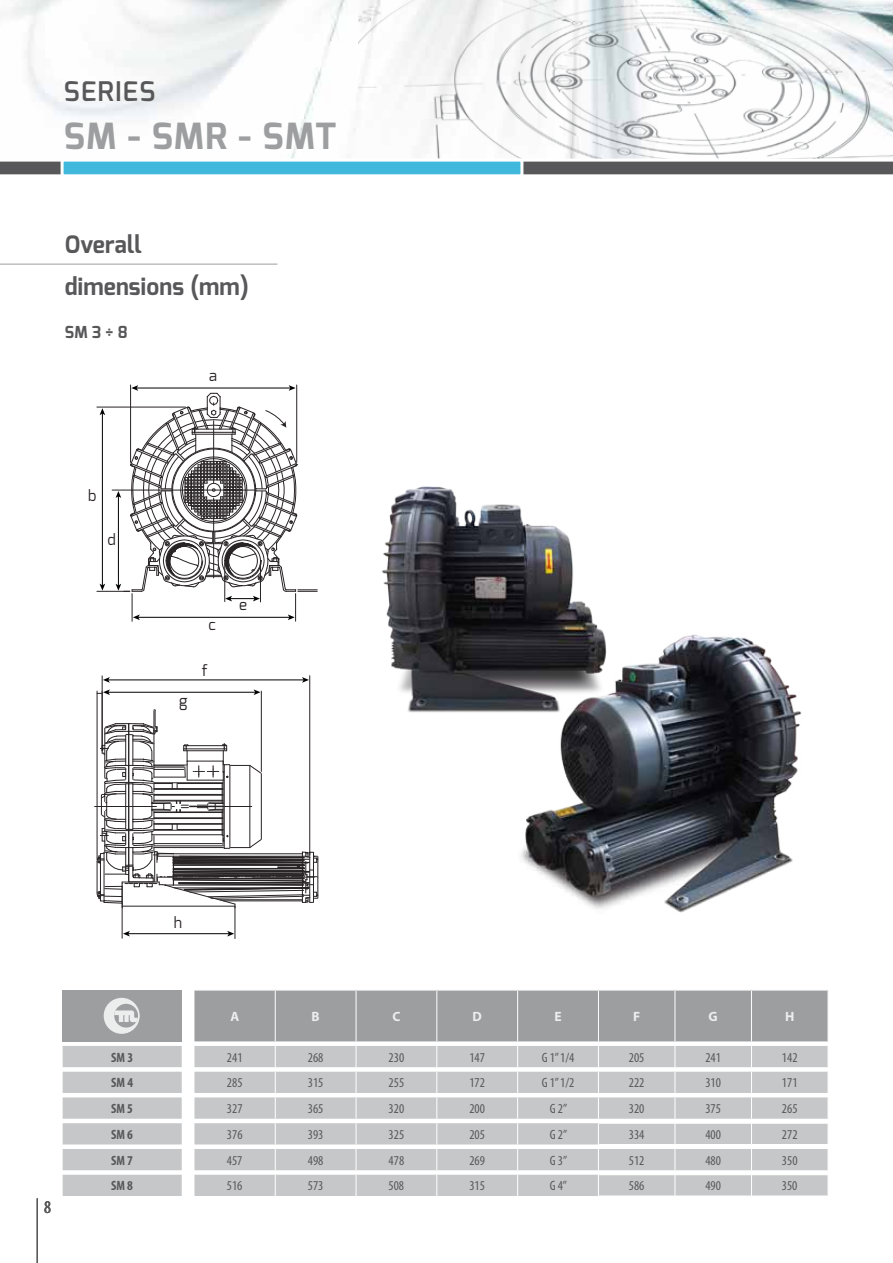
<style>
.page{position:relative;width:893px;height:1263px;background:#fff}
.page>*{position:absolute;margin:0;border:0;box-sizing:border-box;transform-origin:0 0}
.t1{font:700 36px "Exo";letter-spacing:.03em;color:#9c9e9f}
.t2{font:600 27px "Exo";letter-spacing:.05em;color:#58585a}
.t3{font:700 24px/42px "Exo";letter-spacing:.01em;color:#58585a;scale:.96 1}
.t4{font:condensed 18px "Myriad Pro";color:#58585a}
.t5{font:700 16.5px "Exo";color:#58585a;scale:.96 1}
.t6{font:15.15px "Exo";color:#282325}
.t7{font:condensed 13.5px "Myriad Pro";color:#58585a}
.t8{font:700 condensed 13.5px "Myriad Pro";color:#58585a}
.t9{font:700 13.5px "Myriad Pro";color:#eceded}
</style>
<div class="page">
<img style="left:12px;top:0;width:344px;height:157px">
<img style="left:358px;top:0;width:535px;height:157px">
<svg style="left:0;top:157px;width:893px;height:18px"></svg>
<svg style="left:63px;top:990px;width:766px;height:206px;background:#c5c6c7"></svg>
<hr style="left:97px;top:591px;width:33px;height:1px;background:#282325">
<hr style="left:97px;top:407px;width:89px;height:1px;background:#282325">
<hr style="left:97px;top:691px;width:1px;height:168px;background:#282325">
<hr style="left:261px;top:691px;width:1px;height:80px;background:#282325">
<hr style="left:102px;top:676px;width:1px;height:75px;background:#282325">
<hr style="left:309px;top:676px;width:1px;height:179px;background:#282325">
<hr style="left:122px;top:886px;width:1px;height:52px;background:#282325">
<hr style="left:235px;top:906px;width:1px;height:33px;background:#282325">
<svg style="left:94px;top:709px;width:225px;height:199px"></svg>
<hr style="left:102px;top:413px;width:1px;height:173px;background:#000">
<svg style="left:100px;top:408px;width:5px;height:7px"></svg>
<svg style="left:100px;top:584px;width:5px;height:7px"></svg>
<hr style="left:128px;top:933px;width:101px;height:1px;background:#000">
<svg style="left:123px;top:931px;width:7px;height:5px"></svg>
<svg style="left:227px;top:931px;width:7px;height:5px"></svg>
<hr style="left:108px;top:692px;width:148px;height:1px;background:#000">
<svg style="left:97px;top:689px;width:13px;height:6px"></svg>
<svg style="left:254px;top:689px;width:7px;height:6px"></svg>
<hr style="left:108px;top:679px;width:196px;height:1px;background:#000">
<svg style="left:103px;top:677px;width:7px;height:6px"></svg>
<svg style="left:302px;top:677px;width:7px;height:6px"></svg>
<hr style="left:112px;top:490px;width:143px;height:1px;background:#282325">
<svg style="left:116px;top:385px;width:201px;height:236px"></svg>
<img style="left:381px;top:486px;width:211px;height:227px">
<img style="left:485px;top:613px;width:317px;height:300px">
<hr style="left:37px;top:1198px;width:1px;height:65px;background:#58585a">
<hr style="left:0;top:264px;width:277px;height:1px;background:#9c9e9f">
<h2 class="t2" style="left:64px;top:74px;width:93px">SERIES</h2>
<h1 class="t1" style="left:64px;top:112px;width:274px">SM - SMR - SMT</h1>
<h3 class="t3" style="left:65px;top:224px;width:193px">Overall dimensions (mm)</h3>
<p class="t5" style="left:65px;top:321px;width:67px">SM 3 ÷ 8</p>
<p class="t6" style="left:88px;top:486px;width:10px">b</p>
<p class="t6" style="left:107px;top:530px;width:10px">d</p>
<p class="t6" style="left:209px;top:366px;width:9px">a</p>
<p class="t6" style="left:179px;top:691px;width:10px">g</p>
<p class="t6" style="left:209px;top:615px;width:9px">c</p>
<p class="t6" style="left:202px;top:661px;width:8px">f</p>
<p class="t6" style="left:239px;top:595px;width:9px">e</p>
<h3 class="t4" style="left:44px;top:1196px;width:8px">8</h3>
<p class="t6" style="left:174px;top:913px;width:10px">h</p>
<p class="t9" style="left:230px;top:1008px;width:10px">A</p>
<p class="t9" style="left:312px;top:1008px;width:10px">B</p>
<p class="t9" style="left:392px;top:1008px;width:10px">C</p>
<p class="t9" style="left:473px;top:1008px;width:11px">D</p>
<p class="t9" style="left:554px;top:1008px;width:9px">E</p>
<p class="t9" style="left:633px;top:1008px;width:9px">F</p>
<p class="t9" style="left:709px;top:1008px;width:11px">G</p>
<p class="t9" style="left:785px;top:1008px;width:11px">H</p>
<p class="t8" style="left:111px;top:1049px;width:23px">SM 3</p>
<p class="t7" style="left:227px;top:1049px;width:17px">241</p>
<p class="t7" style="left:308px;top:1049px;width:17px">268</p>
<p class="t7" style="left:389px;top:1049px;width:17px">230</p>
<p class="t7" style="left:469px;top:1049px;width:17px">147</p>
<p class="t7" style="left:542px;top:1049px;width:34px">G 1” 1/4</p>
<p class="t7" style="left:629px;top:1049px;width:17px">205</p>
<p class="t7" style="left:705px;top:1049px;width:17px">241</p>
<p class="t7" style="left:782px;top:1049px;width:17px">142</p>
<p class="t8" style="left:111px;top:1074px;width:23px">SM 4</p>
<p class="t7" style="left:227px;top:1075px;width:17px">285</p>
<p class="t7" style="left:308px;top:1075px;width:17px">315</p>
<p class="t7" style="left:389px;top:1075px;width:17px">255</p>
<p class="t7" style="left:469px;top:1075px;width:17px">172</p>
<p class="t7" style="left:542px;top:1075px;width:34px">G 1” 1/2</p>
<p class="t7" style="left:629px;top:1075px;width:17px">222</p>
<p class="t7" style="left:705px;top:1075px;width:17px">310</p>
<p class="t7" style="left:782px;top:1075px;width:17px">171</p>
<p class="t8" style="left:111px;top:1100px;width:23px">SM 5</p>
<p class="t7" style="left:227px;top:1100px;width:17px">327</p>
<p class="t7" style="left:308px;top:1100px;width:17px">365</p>
<p class="t7" style="left:389px;top:1100px;width:17px">320</p>
<p class="t7" style="left:469px;top:1100px;width:17px">200</p>
<p class="t7" style="left:550px;top:1100px;width:19px">G 2”</p>
<p class="t7" style="left:629px;top:1100px;width:17px">320</p>
<p class="t7" style="left:705px;top:1100px;width:17px">375</p>
<p class="t7" style="left:782px;top:1100px;width:17px">265</p>
<p class="t8" style="left:111px;top:1126px;width:23px">SM 6</p>
<p class="t7" style="left:227px;top:1126px;width:17px">376</p>
<p class="t7" style="left:308px;top:1126px;width:17px">393</p>
<p class="t7" style="left:389px;top:1126px;width:17px">325</p>
<p class="t7" style="left:469px;top:1126px;width:17px">205</p>
<p class="t7" style="left:550px;top:1126px;width:19px">G 2”</p>
<p class="t7" style="left:629px;top:1126px;width:17px">334</p>
<p class="t7" style="left:705px;top:1126px;width:17px">400</p>
<p class="t7" style="left:782px;top:1126px;width:17px">272</p>
<p class="t8" style="left:111px;top:1152px;width:23px">SM 7</p>
<p class="t7" style="left:227px;top:1152px;width:17px">457</p>
<p class="t7" style="left:308px;top:1152px;width:17px">498</p>
<p class="t7" style="left:389px;top:1152px;width:17px">478</p>
<p class="t7" style="left:469px;top:1152px;width:17px">269</p>
<p class="t7" style="left:550px;top:1152px;width:19px">G 3”</p>
<p class="t7" style="left:629px;top:1152px;width:17px">512</p>
<p class="t7" style="left:705px;top:1152px;width:17px">480</p>
<p class="t7" style="left:782px;top:1152px;width:17px">350</p>
<p class="t8" style="left:111px;top:1177px;width:23px">SM 8</p>
<p class="t7" style="left:227px;top:1178px;width:17px">516</p>
<p class="t7" style="left:308px;top:1178px;width:17px">573</p>
<p class="t7" style="left:389px;top:1178px;width:17px">508</p>
<p class="t7" style="left:469px;top:1178px;width:17px">315</p>
<p class="t7" style="left:550px;top:1178px;width:19px">G 4”</p>
<p class="t7" style="left:629px;top:1178px;width:17px">586</p>
<p class="t7" style="left:705px;top:1178px;width:17px">490</p>
<p class="t7" style="left:782px;top:1178px;width:17px">350</p>
</div>
